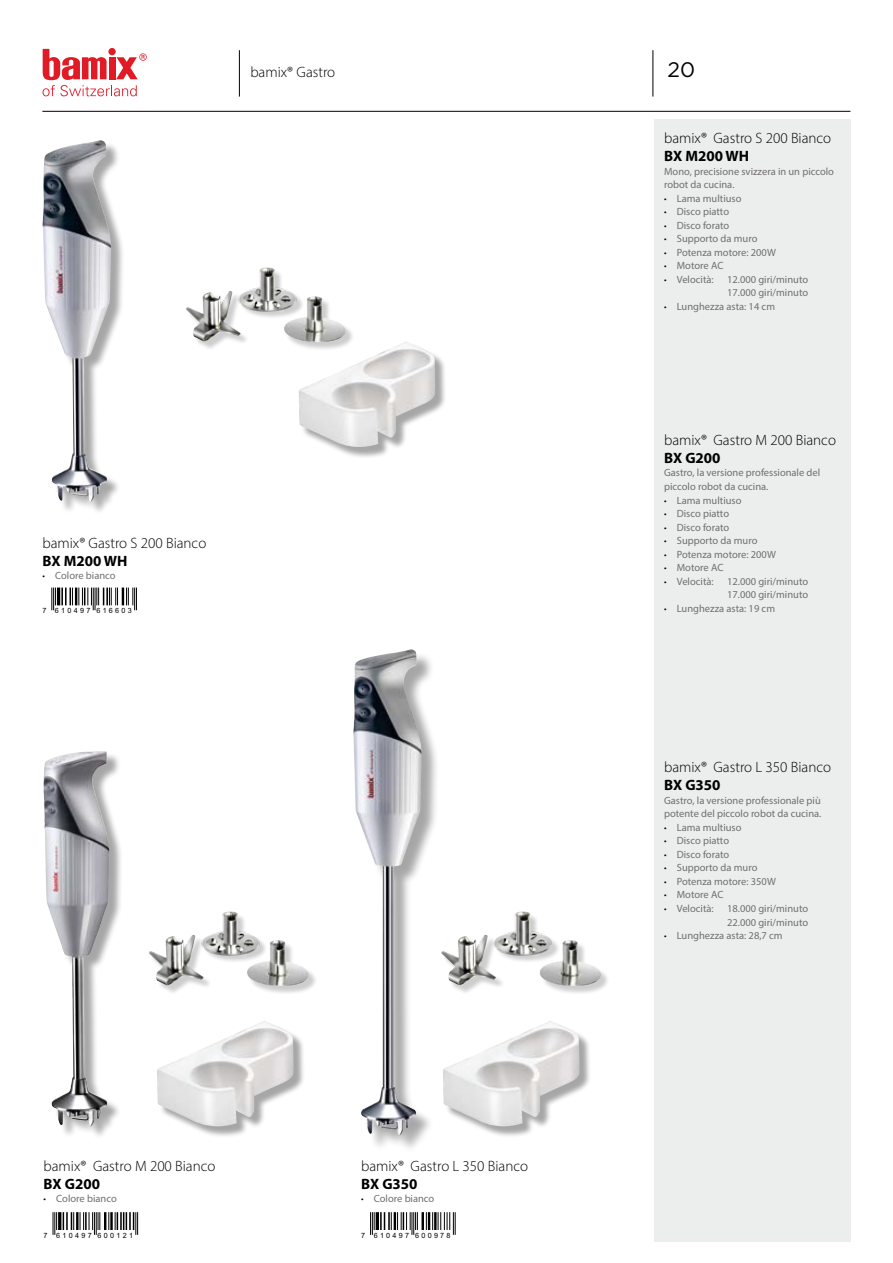
<style>
.page{position:relative;width:893px;height:1263px;background:#fff}
.page>*{position:absolute;margin:0;border:0;box-sizing:border-box;transform-origin:0 0}
.t1{font:21px "Gotham";color:#000}
.t2{font:300 15px "Myriad Pro";color:#000}
.t3{font:700 15px "Myriad Pro";color:#000}
.t4{font:10.5px/13.5px "Myriad Pro";color:#716f6f}
.t5{font:7.2px "Arial";letter-spacing:.32em;color:#000}
.s1{font-weight:300;font-stretch:condensed;color:#000}
</style>
<div class="page">
<hr style="left:42px;top:111px;width:808px;height:1px;background:#000">
<div style="left:654px;top:119px;width:196px;height:1123px;background:#eceded"></div>
<svg style="left:43px;top:49px;width:104px;height:47px"></svg>
<hr style="left:653px;top:50px;width:1px;height:47px;background:#000">
<hr style="left:239px;top:50px;width:1px;height:47px;background:#000">
<div style="left:301px;top:343px;width:146px;height:116px;background:#000;opacity:.35"></div>
<img style="left:299px;top:341px;width:137px;height:106px">
<div style="left:157px;top:935px;width:149px;height:203px;background:#000;opacity:.35"></div>
<img style="left:157px;top:935px;width:137px;height:191px">
<div style="left:443px;top:935px;width:149px;height:203px;background:#000;opacity:.35"></div>
<img style="left:443px;top:935px;width:137px;height:191px">
<div style="left:44px;top:142px;width:81px;height:373px;background:#000;opacity:.35"></div>
<img style="left:43px;top:140px;width:68px;height:362px">
<div style="left:46px;top:752px;width:77px;height:388px;background:#000;opacity:.35"></div>
<img style="left:43px;top:751px;width:58px;height:178px">
<div style="left:355px;top:651px;width:85px;height:502px;background:#000;opacity:.35"></div>
<img style="left:353px;top:649px;width:68px;height:486px">
<img style="left:246px;top:267px;width:50px;height:50px">
<div style="left:187px;top:292px;width:62px;height:59px;background:#000;opacity:.2"></div>
<img style="left:186px;top:291px;width:55px;height:51px">
<div style="left:286px;top:298px;width:69px;height:53px;background:#000;opacity:.2"></div>
<img style="left:284px;top:296px;width:62px;height:46px">
<img style="left:204px;top:911px;width:79px;height:61px">
<div style="left:150px;top:936px;width:62px;height:59px;background:#000;opacity:.2"></div>
<img style="left:149px;top:935px;width:55px;height:51px">
<div style="left:248px;top:942px;width:70px;height:53px;background:#000;opacity:.2"></div>
<img style="left:246px;top:940px;width:63px;height:46px">
<img style="left:496px;top:911px;width:79px;height:61px">
<div style="left:443px;top:936px;width:62px;height:59px;background:#000;opacity:.2"></div>
<img style="left:441px;top:935px;width:55px;height:51px">
<div style="left:541px;top:942px;width:69px;height:53px;background:#000;opacity:.2"></div>
<img style="left:539px;top:940px;width:62px;height:46px">
<svg style="left:53px;top:1212px;width:4px;height:23px"></svg>
<hr style="left:58px;top:1212px;width:3px;height:18px;background:#000">
<svg style="left:63px;top:1212px;width:11px;height:18px"></svg>
<hr style="left:76px;top:1212px;width:3px;height:18px;background:#000">
<svg style="left:80px;top:1212px;width:58px;height:23px"></svg>
<svg style="left:370px;top:1212px;width:86px;height:23px"></svg>
<svg style="left:52px;top:587px;width:85px;height:23px"></svg>
<h2 class="t2" style="left:250px;top:63px;width:86px">bamix® Gastro</h2>
<h1 class="t1" style="left:668px;top:58px;width:29px">20</h1>
<h2 class="t2" style="left:42px;top:534px;width:165px">bamix® Gastro S 200 Bianco</h2>
<h2 class="t3" style="left:42px;top:551px;width:87px">BX M200 WH</h2>
<p class="t4" style="left:42px;top:569px;width:75px"><span class="s1">•</span> Colore bianco</p>
<p class="t5" style="left:42px;top:605px;width:91px">7 610497 616603</p>
<h2 class="t2" style="left:44px;top:1157px;width:173px">bamix® Gastro M 200 Bianco</h2>
<h2 class="t3" style="left:44px;top:1174px;width:58px">BX G200</h2>
<p class="t4" style="left:44px;top:1192px;width:75px"><span class="s1">•</span> Colore bianco</p>
<h2 class="t2" style="left:361px;top:1157px;width:168px">bamix® Gastro L 350 Bianco</h2>
<h2 class="t3" style="left:361px;top:1174px;width:58px">BX G350</h2>
<p class="t4" style="left:361px;top:1192px;width:75px"><span class="s1">•</span> Colore bianco</p>
<p class="t5" style="left:44px;top:1230px;width:91px">7 610497 600121</p>
<p class="t5" style="left:361px;top:1230px;width:91px">7 610497 600978</p>
<h2 class="t2" style="left:664px;top:129px;width:169px">bamix® Gastro S 200 Bianco</h2>
<h2 class="t3" style="left:664px;top:146px;width:87px">BX M200 WH</h2>
<p class="t4" style="left:664px;top:164px;width:172px">Mono, precisione svizzera in un piccolo robot da cucina.</p>
<p class="t4" style="left:664px;top:191px;width:79px"><span class="s1">•</span> Lama multiuso</p>
<p class="t4" style="left:664px;top:205px;width:67px"><span class="s1">•</span> Disco piatto</p>
<p class="t4" style="left:664px;top:218px;width:67px"><span class="s1">•</span> Disco forato</p>
<p class="t4" style="left:664px;top:232px;width:95px"><span class="s1">•</span> Supporto da muro</p>
<p class="t4" style="left:664px;top:245px;width:113px"><span class="s1">•</span> Potenza motore: 200W</p>
<p class="t4" style="left:664px;top:259px;width:61px"><span class="s1">•</span> Motore AC</p>
<p class="t4" style="left:664px;top:272px;width:51px"><span class="s1">•</span> Velocità:</p>
<p class="t4" style="left:727px;top:272px;width:83px">12.000 giri/minuto<br>17.000 giri/minuto</p>
<p class="t4" style="left:664px;top:299px;width:113px"><span class="s1">•</span> Lunghezza asta: 14 cm</p>
<h2 class="t2" style="left:664px;top:431px;width:173px">bamix® Gastro M 200 Bianco</h2>
<h2 class="t3" style="left:664px;top:448px;width:58px">BX G200</h2>
<p class="t4" style="left:664px;top:466px;width:158px">Gastro, la versione professionale del piccolo robot da cucina.</p>
<p class="t4" style="left:664px;top:493px;width:79px"><span class="s1">•</span> Lama multiuso</p>
<p class="t4" style="left:664px;top:507px;width:67px"><span class="s1">•</span> Disco piatto</p>
<p class="t4" style="left:664px;top:520px;width:67px"><span class="s1">•</span> Disco forato</p>
<p class="t4" style="left:664px;top:534px;width:95px"><span class="s1">•</span> Supporto da muro</p>
<p class="t4" style="left:664px;top:547px;width:113px"><span class="s1">•</span> Potenza motore: 200W</p>
<p class="t4" style="left:664px;top:561px;width:61px"><span class="s1">•</span> Motore AC</p>
<p class="t4" style="left:664px;top:574px;width:51px"><span class="s1">•</span> Velocità:</p>
<p class="t4" style="left:727px;top:574px;width:83px">12.000 giri/minuto<br>17.000 giri/minuto</p>
<p class="t4" style="left:664px;top:601px;width:113px"><span class="s1">•</span> Lunghezza asta: 19 cm</p>
<h2 class="t2" style="left:664px;top:758px;width:168px">bamix® Gastro L 350 Bianco</h2>
<h2 class="t3" style="left:664px;top:776px;width:58px">BX G350</h2>
<p class="t4" style="left:664px;top:793px;width:159px">Gastro, la versione professionale più potente del piccolo robot da cucina.</p>
<p class="t4" style="left:664px;top:820px;width:79px"><span class="s1">•</span> Lama multiuso</p>
<p class="t4" style="left:664px;top:834px;width:67px"><span class="s1">•</span> Disco piatto</p>
<p class="t4" style="left:664px;top:847px;width:67px"><span class="s1">•</span> Disco forato</p>
<p class="t4" style="left:664px;top:861px;width:95px"><span class="s1">•</span> Supporto da muro</p>
<p class="t4" style="left:664px;top:874px;width:113px"><span class="s1">•</span> Potenza motore: 350W</p>
<p class="t4" style="left:664px;top:888px;width:61px"><span class="s1">•</span> Motore AC</p>
<p class="t4" style="left:664px;top:901px;width:51px"><span class="s1">•</span> Velocità:</p>
<p class="t4" style="left:727px;top:901px;width:83px">18.000 giri/minuto<br>22.000 giri/minuto</p>
<p class="t4" style="left:664px;top:928px;width:120px"><span class="s1">•</span> Lunghezza asta: 28,7 cm</p>
</div>
